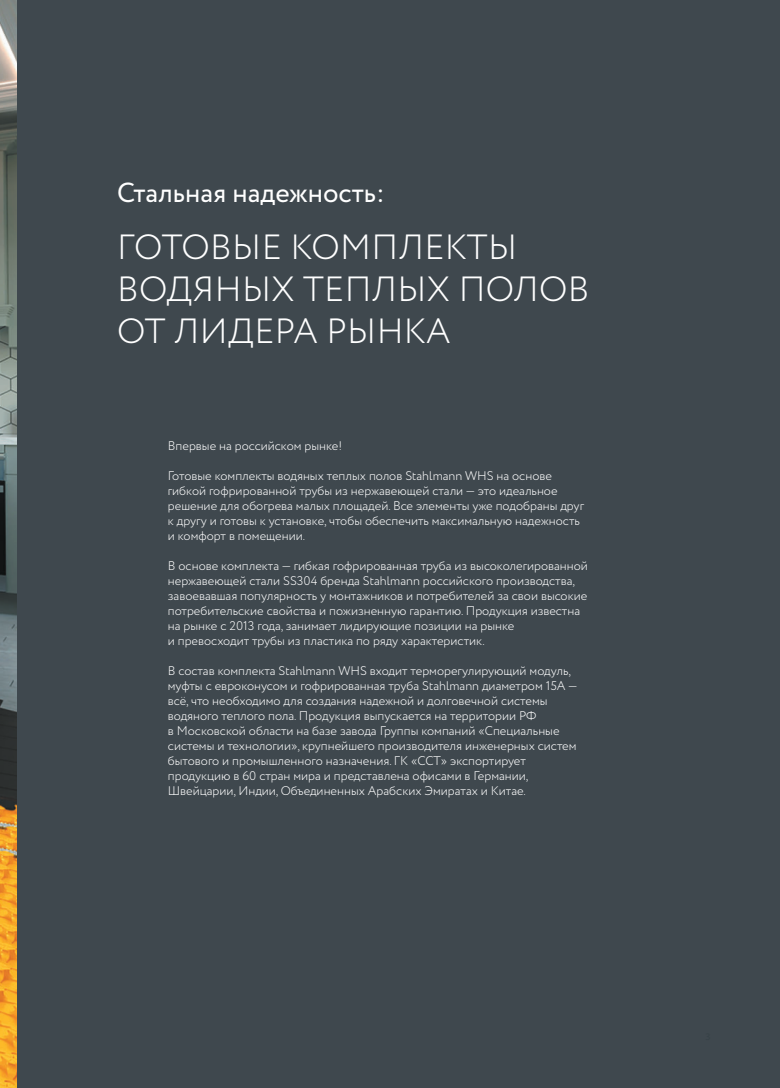
<style>
.page{position:relative;width:780px;height:1088px;background:#fff}
.page>*{position:absolute;margin:0;border:0;box-sizing:border-box;transform-origin:0 0}
.t1{font:300 35px/42px "Circe";letter-spacing:.01em;color:#fff}
.t2{font:27.5px "Circe";color:#fff}
.t3{font:300 12.5px/15px "Circe";color:#fff}
</style>
<div class="page">
<img style="left:0;top:0;width:18px;height:1088px">
<div style="left:18px;top:0;width:762px;height:1088px;background:#3f484e"></div>
<h2 class="t2" style="left:117px;top:182px;width:269px">Стальная надежность:</h2>
<h1 class="t1" style="left:117px;top:229px;width:474px">ГОТОВЫЕ КОМПЛЕКТЫ<br>ВОДЯНЫХ ТЕПЛЫХ ПОЛОВ<br>ОТ ЛИДЕРА РЫНКА</h1>
<p class="t3" style="left:168px;top:439px;width:176px">Впервые на российском рынке!</p>
<p class="t3" style="left:168px;top:469px;width:417px">Готовые комплекты водяных теплых полов Stahlmann WHS на основе гибкой гофрированной трубы из нержавеющей стали — это идеальное решение для обогрева малых площадей. Все элементы уже подобраны друг к другу и готовы к установке, чтобы обеспечить максимальную надежность и комфорт в помещении.</p>
<p class="t3" style="left:168px;top:559px;width:421px">В основе комплекта — гибкая гофрированная труба из высоколегированной нержавеющей стали SS304 бренда Stahlmann российского производства, завоевавшая популярность у монтажников и потребителей за свои высокие потребительские свойства и пожизненную гарантию. Продукция известна на рынке с 2013 года, занимает лидирующие позиции на рынке<br>и превосходит трубы из пластика по ряду характеристик.</p>
<p class="t3" style="left:168px;top:664px;width:411px">В состав комплекта Stahlmann WHS входит терморегулирующий модуль, муфты с евроконусом и гофрированная труба Stahlmann диаметром 15А — всё, что необходимо для создания надежной и долговечной системы водяного теплого пола. Продукция выпускается на территории РФ<br>в Московской области на базе завода Группы компаний «Специальные системы и технологии», крупнейшего производителя инженерных систем бытового и промышленного назначения. ГК «ССТ» экспортирует продукцию в 60 стран мира и представлена офисами в Германии, Швейцарии, Индии, Объединенных Арабских Эмиратах и Китае.</p>
</div>
